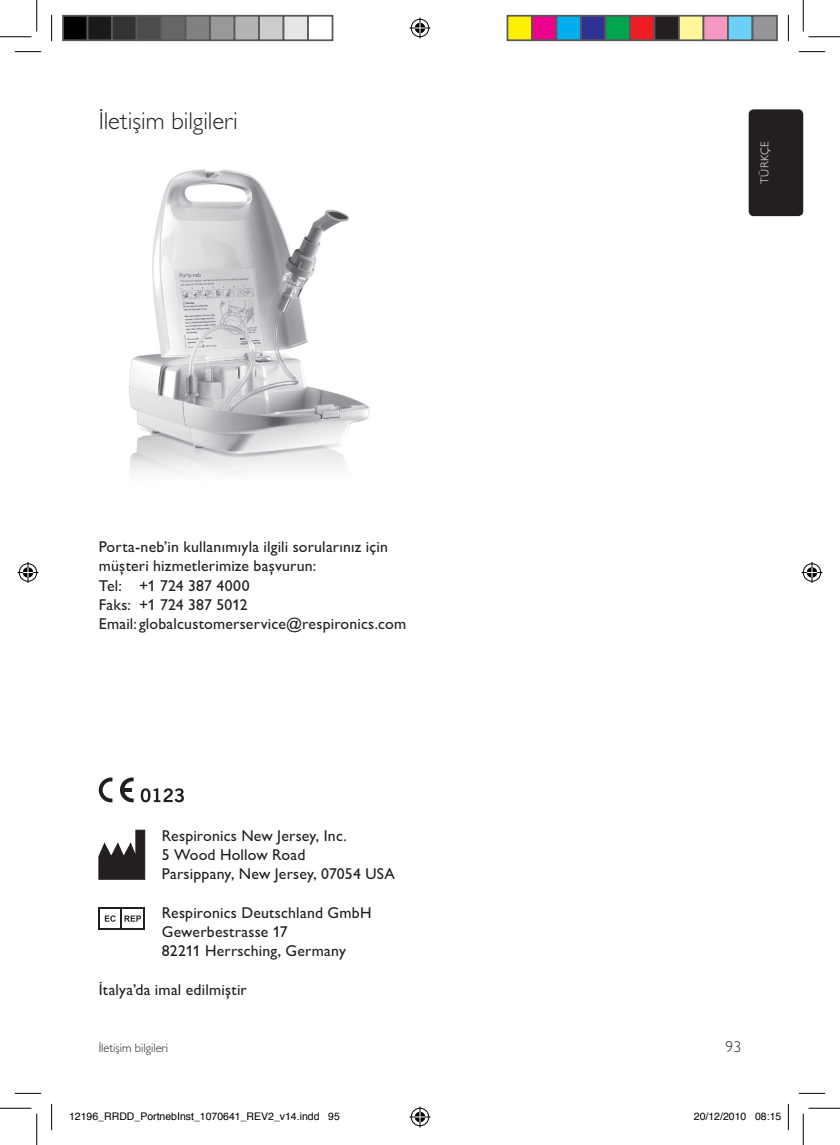
<style>
.page{position:relative;width:840px;height:1145px;background:#fff}
.page>*{position:absolute;margin:0;border:0;box-sizing:border-box;transform-origin:0 0}
.t1{font:24.5px "Gill Sans Alt One WGL Light";color:#231f20}
.t2{font:15.75px/19.2px "Gill Sans Alt One WGL";letter-spacing:.015em;color:#231f20}
.t3{font:15.75px "Gill Sans Alt One WGL Light";color:#231f20}
.t4{font:12.25px "Gill Sans Alt One WGL Light";color:#231f20}
.t5{font:11.38px "Gill Sans Alt One WGL Light";color:#fff}
.t6{font:10.5px "Helvetica";color:#000}
</style>
<div class="page">
<div style="left:749px;top:109px;width:54px;height:107px;background:#231f20;border-radius:5px"></div>
<img style="left:129px;top:169px;width:241px;height:304px">
<svg style="left:141px;top:788px;width:43px;height:14px"></svg>
<svg style="left:99px;top:778px;width:13px;height:24px"></svg>
<svg style="left:120px;top:777px;width:14px;height:25px"></svg>
<svg style="left:99px;top:830px;width:46px;height:50px"></svg>
<svg style="left:99px;top:907px;width:46px;height:23px"></svg>
<svg style="left:15px;top:51px;width:26px;height:1px"></svg>
<svg style="left:799px;top:51px;width:26px;height:1px"></svg>
<svg style="left:15px;top:1093px;width:26px;height:1px"></svg>
<svg style="left:799px;top:1093px;width:26px;height:1px"></svg>
<svg style="left:51px;top:15px;width:1px;height:26px"></svg>
<svg style="left:51px;top:1104px;width:1px;height:26px"></svg>
<svg style="left:788px;top:15px;width:1px;height:26px"></svg>
<svg style="left:788px;top:1104px;width:1px;height:26px"></svg>
<hr style="left:0;top:36px;width:32px;height:1px;background:#000">
<hr style="left:808px;top:36px;width:32px;height:1px;background:#000">
<hr style="left:0;top:1108px;width:32px;height:1px;background:#000">
<hr style="left:808px;top:1108px;width:32px;height:1px;background:#000">
<hr style="left:36px;top:0;width:1px;height:31px;background:#000">
<hr style="left:36px;top:1113px;width:1px;height:32px;background:#000">
<hr style="left:803px;top:0;width:1px;height:31px;background:#000">
<hr style="left:803px;top:1113px;width:1px;height:32px;background:#000">
<svg style="left:409px;top:18px;width:21px;height:21px"></svg>
<svg style="left:409px;top:1106px;width:21px;height:21px"></svg>
<svg style="left:18px;top:562px;width:21px;height:21px"></svg>
<svg style="left:801px;top:562px;width:21px;height:21px"></svg>
<div style="left:63px;top:16px;width:25px;height:24px;background:#000"></div>
<div style="left:62px;top:15px;width:26px;height:26px;border:2px solid #595959"></div>
<div style="left:88px;top:16px;width:24px;height:24px;background:#1a1a1a"></div>
<div style="left:87px;top:15px;width:26px;height:26px;border:2px solid #595959"></div>
<div style="left:112px;top:16px;width:25px;height:24px;background:#333"></div>
<div style="left:111px;top:15px;width:26px;height:26px;border:2px solid #595959"></div>
<div style="left:137px;top:16px;width:24px;height:24px;background:#4d4d4d"></div>
<div style="left:136px;top:15px;width:26px;height:26px;border:2px solid #595959"></div>
<div style="left:161px;top:16px;width:25px;height:24px;background:#666"></div>
<div style="left:160px;top:15px;width:26px;height:26px;border:2px solid #595959"></div>
<div style="left:186px;top:16px;width:24px;height:24px;background:#808080"></div>
<div style="left:185px;top:15px;width:26px;height:26px;border:2px solid #595959"></div>
<div style="left:210px;top:16px;width:25px;height:24px;background:#999"></div>
<div style="left:209px;top:15px;width:26px;height:26px;border:2px solid #595959"></div>
<div style="left:235px;top:16px;width:24px;height:24px;background:#b3b3b3"></div>
<div style="left:234px;top:15px;width:26px;height:26px;border:2px solid #595959"></div>
<div style="left:259px;top:16px;width:25px;height:24px;background:#ccc"></div>
<div style="left:258px;top:15px;width:26px;height:26px;border:2px solid #595959"></div>
<div style="left:284px;top:16px;width:24px;height:24px;background:#e6e6e6"></div>
<div style="left:283px;top:15px;width:26px;height:26px;border:2px solid #595959"></div>
<div style="left:307px;top:15px;width:26px;height:26px;border:2px solid #595959"></div>
<div style="left:507px;top:16px;width:25px;height:24px;background:#fff101"></div>
<div style="left:507px;top:15px;width:26px;height:26px;border:2px solid #595959"></div>
<div style="left:532px;top:16px;width:24px;height:24px;background:#ed028c"></div>
<div style="left:531px;top:15px;width:26px;height:26px;border:2px solid #595959"></div>
<div style="left:556px;top:16px;width:25px;height:24px;background:#00aeef"></div>
<div style="left:556px;top:15px;width:26px;height:26px;border:2px solid #595959"></div>
<div style="left:581px;top:16px;width:24px;height:24px;background:#2e3092"></div>
<div style="left:580px;top:15px;width:26px;height:26px;border:2px solid #595959"></div>
<div style="left:605px;top:16px;width:25px;height:24px;background:#00a54f"></div>
<div style="left:605px;top:15px;width:26px;height:26px;border:2px solid #595959"></div>
<div style="left:630px;top:16px;width:24px;height:24px;background:#ee1d23"></div>
<div style="left:629px;top:15px;width:26px;height:26px;border:2px solid #595959"></div>
<div style="left:654px;top:16px;width:25px;height:24px;background:#231f20"></div>
<div style="left:654px;top:15px;width:26px;height:26px;border:2px solid #595959"></div>
<div style="left:679px;top:16px;width:24px;height:24px;background:#fff79a"></div>
<div style="left:678px;top:15px;width:26px;height:26px;border:2px solid #595959"></div>
<div style="left:703px;top:16px;width:25px;height:24px;background:#f499c2"></div>
<div style="left:703px;top:15px;width:26px;height:26px;border:2px solid #595959"></div>
<div style="left:728px;top:16px;width:24px;height:24px;background:#6bcff6"></div>
<div style="left:727px;top:15px;width:26px;height:26px;border:2px solid #595959"></div>
<div style="left:752px;top:16px;width:25px;height:24px;background:#939598"></div>
<div style="left:752px;top:15px;width:26px;height:26px;border:2px solid #595959"></div>
<h1 class="t1" style="left:99px;top:104px;width:140px">İletişim bilgileri</h1>
<p class="t5" style="left:757px;top:184px;width:43px;rotate:-90deg">TÜRKÇE</p>
<p class="t2" style="left:99px;top:537px;width:309px">Porta-neb’in kullanımıyla ilgili sorularınız için müşteri hizmetlerimize başvurun:<br>Tel: +1 724 387 4000<br>Faks: +1 724 387 5012<br>Email: globalcustomerservice@respironics.com</p>
<p class="t2" style="left:162px;top:826px;width:235px">Respironics New Jersey, Inc.<br>5 Wood Hollow Road<br>Parsippany, New Jersey, 07054 USA</p>
<p class="t2" style="left:162px;top:903px;width:211px">Respironics Deutschland GmbH<br>Gewerbestrasse 17<br>82211 Herrsching, Germany</p>
<p class="t2" style="left:99px;top:980px;width:150px">İtalya’da imal edilmiştir</p>
<p class="t4" style="left:99px;top:1040px;width:71px">İletişim bilgileri</p>
<p class="t3" style="left:725px;top:1037px;width:17px">93</p>
<p class="t6" style="left:69px;top:1108px;width:272px">12196_RRDD_PortnebInst_1070641_REV2_v14.indd 95</p>
<p class="t6" style="left:694px;top:1108px;width:89px">20/12/2010 08:15</p>
</div>
